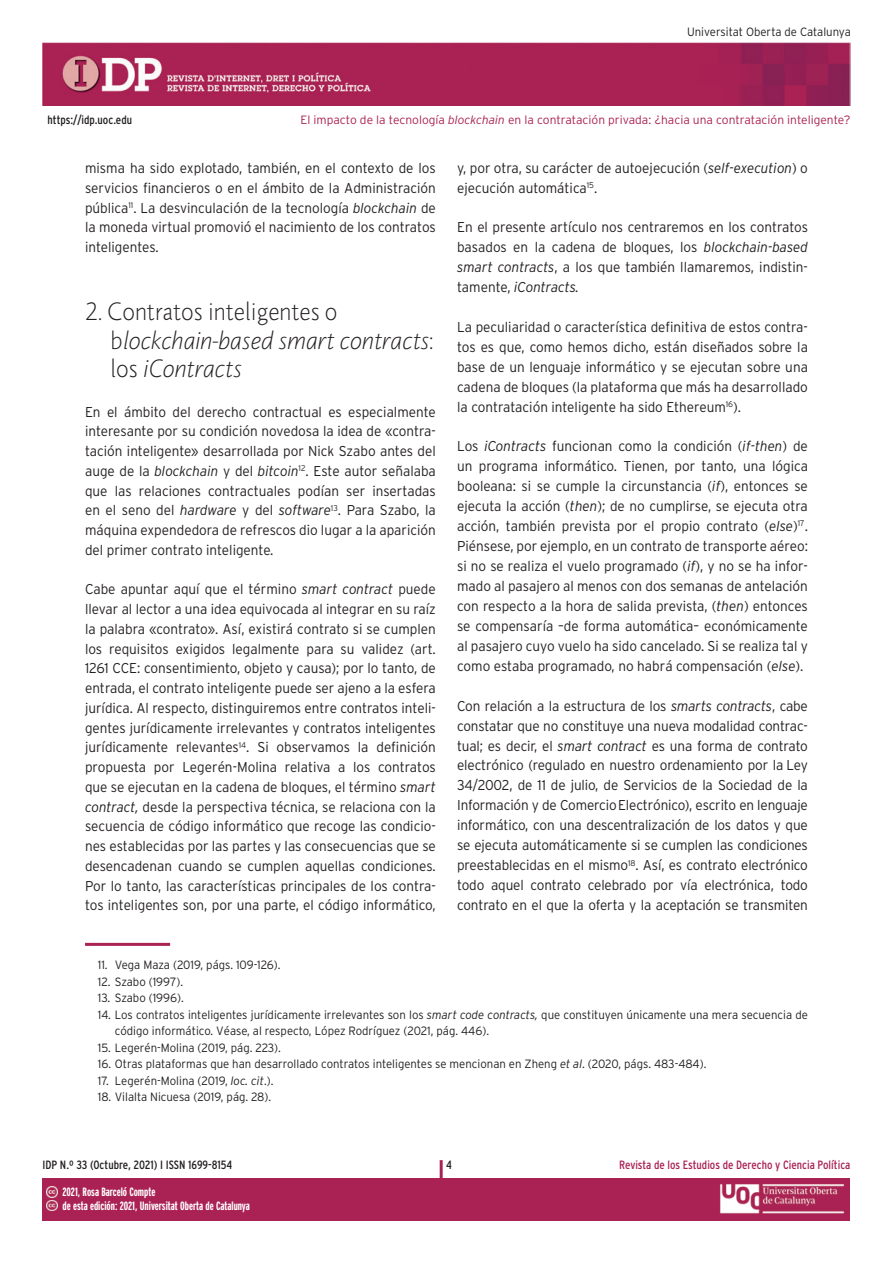
<style>
.page{position:relative;width:893px;height:1263px;background:#fff}
.page>*{position:absolute;margin:0;border:0;box-sizing:border-box;transform-origin:0 0}
.t1{font:italic 300 24px/28.8px "Pragma ND";color:#231f20;scale:.95 1}
.t2{font:300 14.25px/20px "Interstate";color:#231f20;text-align:justify;scale:.95 1}
.t3{font:300 12px/16.5px "Interstate";color:#231f20;scale:.95 1}
.t4{font:300 12px "Interstate";color:#aa2254}
.t5{font:700 extra-condensed 12px/13.5px "Interstate";color:#fff}
.t6{font:condensed 12px "Interstate";color:#231f20}
.t7{font:condensed 12px "Interstate";color:#aa2254}
.s1{font-style:italic}
.s2{font-style:normal}
</style>
<div class="page">
<div style="left:43px;top:1178px;width:807px;height:42px;background:#aa2254"></div>
<hr style="left:440px;top:1160px;width:3px;height:44px;background:#aa2254">
<img style="left:43px;top:43px;width:807px;height:63px">
<svg style="left:47px;top:1186px;width:10px;height:25px"></svg>
<img style="left:720px;top:1184px;width:125px;height:30px">
<hr style="left:85px;top:943px;width:85px;height:3px;background:#aa2254">
<p class="t6" style="left:48px;top:113px;width:86px">https://idp.uoc.edu</p>
<p class="t3" style="left:687px;top:23px;width:174px">Universitat Oberta de Catalunya</p>
<p class="t4" style="left:300px;top:113px;width:551px">El impacto de la tecnología <span class="s1">blockchain</span> en la contratación privada: ¿hacia una contratación inteligente?</p>
<p class="t2" style="left:85px;top:158px;width:371px">misma ha sido explotado, también, en el contexto de los servicios financieros o en el ámbito de la Administración pública<sup>11</sup>. La desvinculación de la tecnología <span class="s1">blockchain</span> de la moneda virtual promovió el nacimiento de los contratos inteligentes.</p>
<h1 class="t1" style="left:111px;top:297px;width:341px;text-indent:-26px"><span class="s2">2. Contratos inteligentes o b</span>lockchain-based smart contracts<span class="s2">: los</span> iContracts</h1>
<p class="t2" style="left:85px;top:402px;width:371px">En el ámbito del derecho contractual es especialmente interesante por su condición novedosa la idea de «contra&shy;tación inteligente» desarrollada por Nick Szabo antes del auge de la <span class="s1">blockchain</span> y del <span class="s1">bitcoin</span><sup>12</sup>. Este autor señalaba que las relaciones contractuales podían ser insertadas en el seno del <span class="s1">hardware</span> y del <span class="s1">software</span><sup>13</sup>. Para Szabo, la máquina expendedora de refrescos dio lugar a la aparición del primer contrato inteligente.</p>
<p class="t2" style="left:85px;top:579px;width:371px">Cabe apuntar aquí que el término <span class="s1">smart contract</span> puede llevar al lector a una idea equivocada al integrar en su raíz la palabra «contrato». Así, existirá contrato si se cumplen los requisitos exigidos legalmente para su validez (art.<br>1261 CCE: consentimiento, objeto y causa); por lo tanto, de entrada, el contrato inteligente puede ser ajeno a la esfera jurídica. Al respecto, distinguiremos entre contratos inteli&shy;gentes jurídicamente irrelevantes y contratos inteligentes jurídicamente relevantes<sup>14</sup>. Si observamos la definición propuesta por Legerén-Molina relativa a los contratos que se ejecutan en la cadena de bloques, el término <span class="s1">smart contract,</span> desde la perspectiva técnica, se relaciona con la secuencia de código informático que recoge las condicio&shy;nes establecidas por las partes y las consecuencias que se desencadenan cuando se cumplen aquellas condiciones.<br>Por lo tanto, las características principales de los contra&shy;tos inteligentes son, por una parte, el código informático,</p>
<p class="t2" style="left:457px;top:158px;width:371px">y, por otra, su carácter de autoejecución (<span class="s1">self-execution</span>) o ejecución automática<sup>15</sup>.</p>
<p class="t2" style="left:457px;top:217px;width:371px">En el presente artículo nos centraremos en los contratos basados en la cadena de bloques, los <span class="s1">blockchain-based smart contracts</span>, a los que también llamaremos, indistin&shy;tamente, <span class="s1">iContracts.</span></p>
<p class="t2" style="left:457px;top:317px;width:371px">La peculiaridad o característica definitiva de estos contra&shy;tos es que, como hemos dicho, están diseñados sobre la base de un lenguaje informático y se ejecutan sobre una cadena de bloques (la plataforma que más ha desarrollado la contratación inteligente ha sido Ethereum<sup>16</sup>).</p>
<p class="t2" style="left:457px;top:436px;width:371px">Los <span class="s1">iContracts</span> funcionan como la condición (<span class="s1">if-then</span>) de un programa informático. Tienen, por tanto, una lógica booleana: si se cumple la circunstancia (<span class="s1">if</span>), entonces se ejecuta la acción (<span class="s1">then</span>); de no cumplirse, se ejecuta otra acción, también prevista por el propio contrato (<span class="s1">else</span>)<sup>17</sup>.<br>Piénsese, por ejemplo, en un contrato de transporte aéreo: si no se realiza el vuelo programado (<span class="s1">if</span>), y no se ha infor&shy;mado al pasajero al menos con dos semanas de antelación con respecto a la hora de salida prevista, (<span class="s1">then</span>) entonces se compensaría –de forma automática– económicamente al pasajero cuyo vuelo ha sido cancelado. Si se realiza tal y como estaba programado, no habrá compensación (<span class="s1">else</span>).</p>
<p class="t2" style="left:457px;top:695px;width:371px">Con relación a la estructura de los <span class="s1">smarts contracts</span>, cabe constatar que no constituye una nueva modalidad contrac&shy;tual; es decir, el <span class="s1">smart contract</span> es una forma de contrato electrónico (regulado en nuestro ordenamiento por la Ley 34/2002, de 11 de julio, de Servicios de la Sociedad de la Información y de Comercio Electrónico), escrito en lenguaje informático, con una descentralización de los datos y que se ejecuta automáticamente si se cumplen las condiciones preestablecidas en el mismo<sup>18</sup>. Así, es contrato electrónico todo aquel contrato celebrado por vía electrónica, todo contrato en el que la oferta y la aceptación se transmiten</p>
<p class="t3" style="left:98px;top:957px;width:194px">11. Vega Maza (2019, págs. 109-126).</p>
<p class="t3" style="left:98px;top:973px;width:91px">12. Szabo (1997).</p>
<p class="t3" style="left:98px;top:990px;width:92px">13. Szabo (1996).</p>
<p class="t3" style="left:115px;top:1006px;width:731px;text-indent:-17px">14. Los contratos inteligentes jurídicamente irrelevantes son los <span class="s1">smart code contracts,</span> que constituyen únicamente una mera secuencia de código informático. Véase, al respecto, López Rodríguez (2021, pág. 446).</p>
<p class="t3" style="left:98px;top:1039px;width:194px">15. Legerén-Molina (2019, pág. 223).</p>
<p class="t3" style="left:98px;top:1056px;width:642px">16. Otras plataformas que han desarrollado contratos inteligentes se mencionan en Zheng <span class="s1">et al</span>. (2020, págs. 483-484).</p>
<p class="t3" style="left:98px;top:1072px;width:186px">17. Legerén-Molina (2019, <span class="s1">loc. cit</span>.).</p>
<p class="t3" style="left:98px;top:1089px;width:184px">18. Vilalta Nicuesa (2019, pág. 28).</p>
<p class="t6" style="left:43px;top:1158px;width:191px">IDP N.º 33 (Octubre, 2021) I ISSN 1699-8154</p>
<p class="t6" style="left:446px;top:1158px;width:7px">4</p>
<p class="t7" style="left:619px;top:1158px;width:233px">Revista de los Estudios de Derecho y Ciencia Política</p>
<p class="t5" style="left:63px;top:1185px;width:189px">2021, Rosa Barceló Compte<br>de esta edición: 2021, Universitat Oberta de Catalunya</p>
<p class="t5" style="left:59px;top:1185px;width:31px">Eloi Puig</p>
</div>
